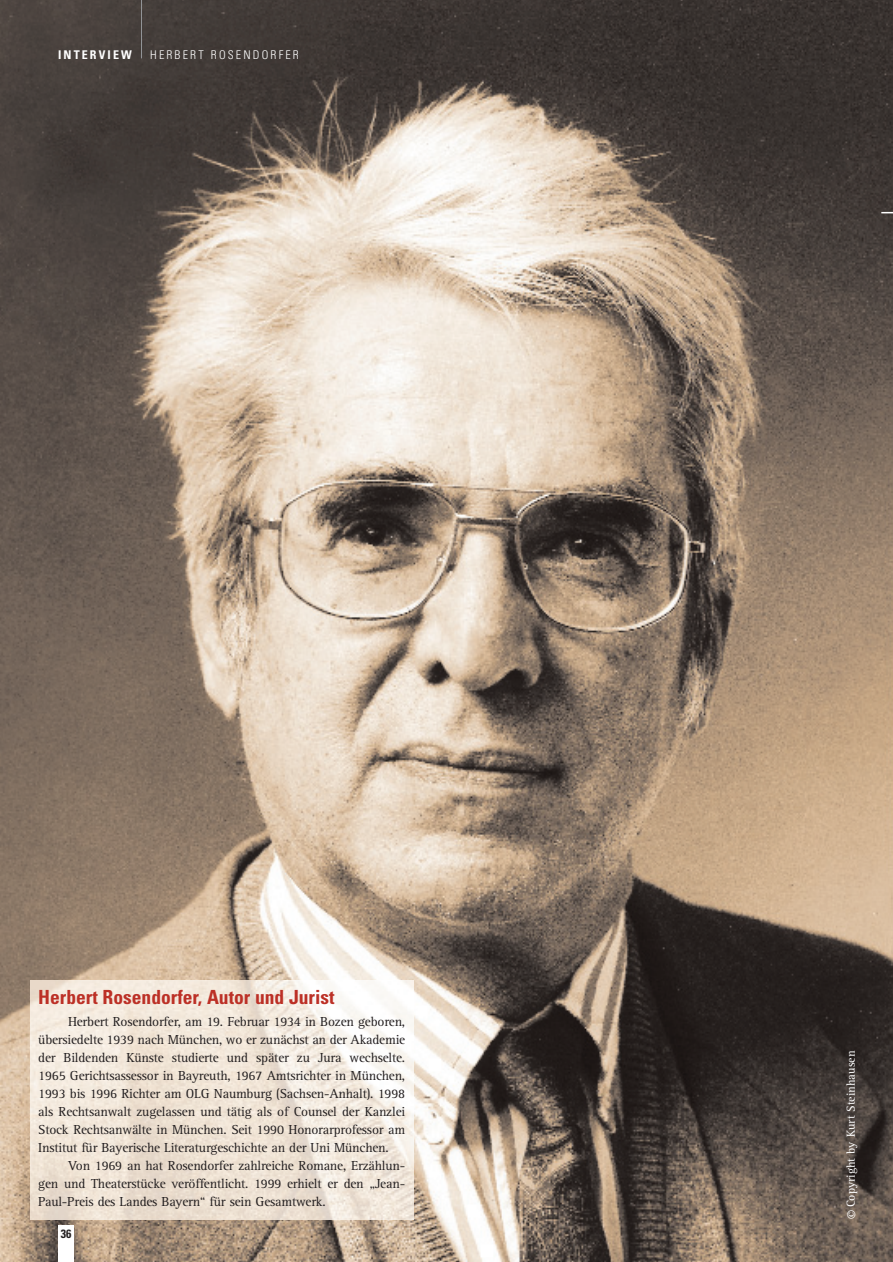
<style>
.page{position:relative;width:893px;height:1262px;background:#fff}
.page>*{position:absolute;margin:0;border:0;box-sizing:border-box;transform-origin:0 0}
.t1{font:700 condensed 19.5px "Univers";color:#bc3026}
.t2{font:13.5px/18px "Rotis Serif";letter-spacing:-.015em;color:#231f20;text-align:justify}
.t3{font:12px "Rotis Serif";color:#fff}
.t4{font:300 condensed 12px "Univers";letter-spacing:.175em;color:#fff}
.t5{font:700 condensed 12px "Univers";letter-spacing:.175em;color:#fff}
.t6{font:700 condensed 12px "Univers";color:#231f20}
.s1{font-size:18px}
</style>
<div class="page">
<img style="left:0;top:0;width:892px;height:1262px">
<div style="left:58px;top:1225px;width:16px;height:37px;background:#fff"></div>
<hr style="left:141px;top:0;width:1px;height:58px;background:#939598">
<img style="left:31px;top:980px;width:383px;height:239px">
<p class="t5" style="left:58px;top:50px;width:75px">INTERVIEW</p>
<p class="t4" style="left:150px;top:50px;width:150px">HERBERT ROSENDORFER</p>
<h1 class="t1" style="left:38px;top:990px;width:298px">Herbert Rosendorfer, Autor und Jurist</h1>
<p class="t2" style="left:38px;top:1014px;width:368px;text-indent:30px">Herbert Rosendorfer, am 19. Februar 1934 in Bozen geboren, übersiedelte 1939 nach München, wo er zunächst an der Akademie der Bildenden Künste studierte und später zu Jura wechselte.<br>1965 Gerichtsassessor in Bayreuth, 1967 Amtsrichter in München, 1993 bis 1996 Richter am OLG Naumburg (Sachsen-Anhalt). 1998 als Rechtsanwalt zugelassen und tätig als of Counsel der Kanzlei Stock Rechtsanwälte in München. Seit 1990 Honorarprofessor am Institut für Bayerische Literaturgeschichte an der Uni München.</p>
<p class="t2" style="left:38px;top:1158px;width:368px;text-indent:30px">Von 1969 an hat Rosendorfer zahlreiche Romane, Erzählun&shy;gen und Theaterstücke veröffentlicht. 1999 erhielt er den „Jean-Paul-Preis des Landes Bayern“ für sein Gesamtwerk.</p>
<p class="t6" style="left:61px;top:1229px;width:12px">36</p>
<p class="t3" style="left:846px;top:1219px;width:170px;rotate:-90deg"><span class="s1">©</span> Copyright by Kurt Steinhausen</p>
</div>
